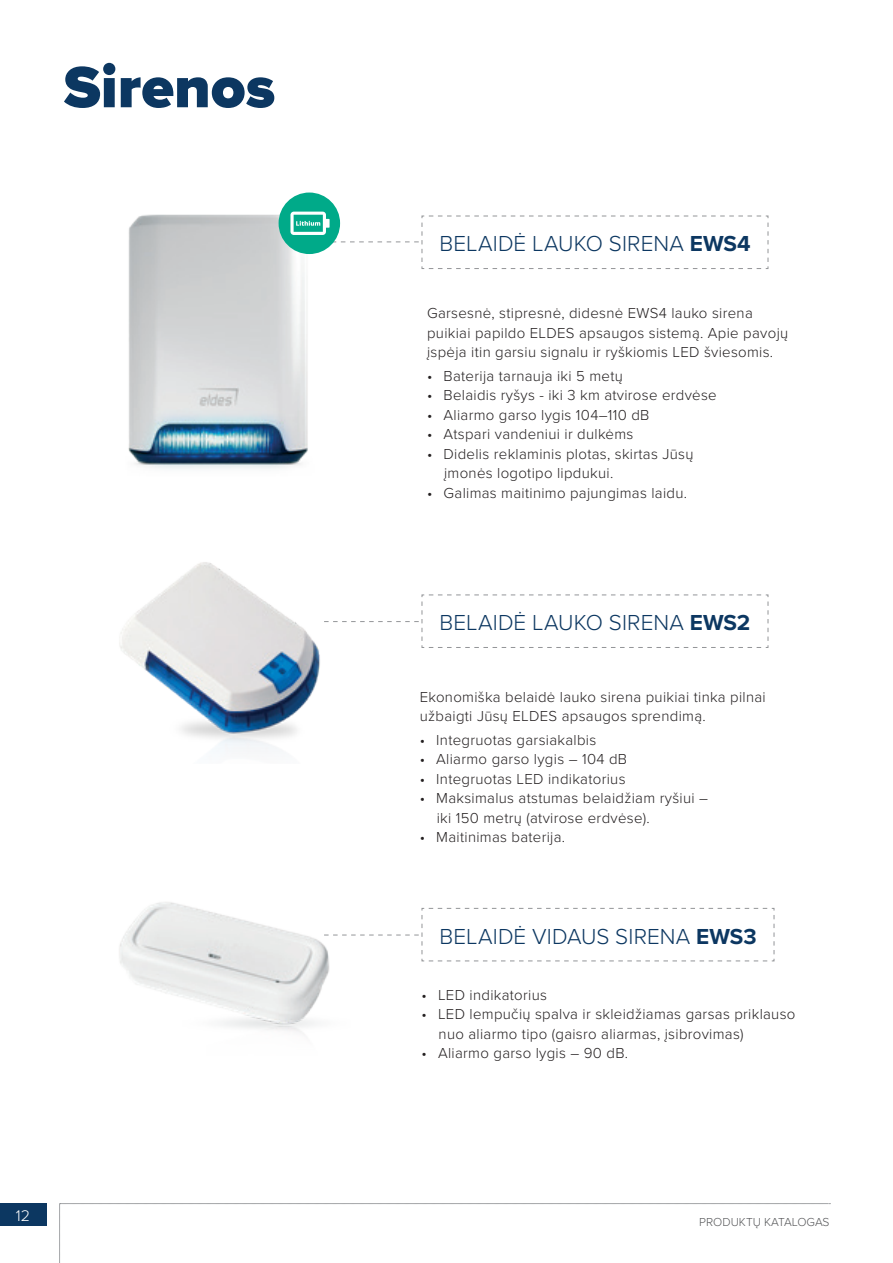
<style>
.page{position:relative;width:893px;height:1263px;background:#fff}
.page>*{position:absolute;margin:0;border:0;box-sizing:border-box;transform-origin:0 0}
.t1{font:900 60.45px "Proxima Nova";color:#0c3761}
.t2{font:300 22.5px "Proxima Nova";letter-spacing:.01em;color:#0c3761}
.t3{font:300 15.9px "Proxima Nova";color:#fff}
.t4{font:300 15px/19.5px "Proxima Nova";letter-spacing:.02em;color:#231f20}
.t5{font:300 12px "Proxima Nova";color:#57585a}
.s1{font-weight:700}
</style>
<div class="page">
<img style="left:119px;top:562px;width:201px;height:187px">
<img style="left:119px;top:902px;width:211px;height:132px">
<img style="left:128px;top:193px;width:196px;height:276px">
<svg style="left:324px;top:594px;width:445px;height:54px"></svg>
<svg style="left:324px;top:908px;width:451px;height:54px"></svg>
<div style="left:279px;top:193px;width:61px;height:61px;background:#00aa89;border-radius:50%"></div>
<svg style="left:290px;top:212px;width:479px;height:57px"></svg>
<svg style="left:59px;top:1203px;width:771px;height:60px"></svg>
<div style="left:0;top:1203px;width:47px;height:22px;background:#0c3761"></div>
<h1 class="t1" style="left:64px;top:42px;width:213px">Sirenos</h1>
<p class="t3" style="left:16px;top:1204px;width:16px">12</p>
<h2 class="t2" style="left:439px;top:227px;width:313px">BELAIDĖ LAUKO SIRENA <span class="s1">EWS4</span></h2>
<p class="t4" style="left:427px;top:302px;width:363px">Garsesnė, stipresnė, didesnė EWS4 lauko sirena puikiai papildo ELDES apsaugos sistemą. Apie pavojų įspėja itin garsiu signalu ir ryškiomis LED šviesomis.</p>
<p class="t4" style="left:427px;top:365px;width:197px">• Baterija tarnauja iki 5 metų</p>
<p class="t4" style="left:427px;top:385px;width:291px">• Belaidis ryšys - iki 3 km atvirose erdvėse</p>
<p class="t4" style="left:427px;top:404px;width:224px">• Aliarmo garso lygis 104–110 dB</p>
<p class="t4" style="left:427px;top:424px;width:208px">• Atspari vandeniui ir dulkėms</p>
<p class="t4" style="left:444px;top:443px;width:251px;text-indent:-17px">• Didelis reklaminis plotas, skirtas Jūsų įmonės logotipo lipdukui.</p>
<p class="t4" style="left:427px;top:482px;width:261px">• Galimas maitinimo pajungimas laidu.</p>
<h2 class="t2" style="left:439px;top:606px;width:313px">BELAIDĖ LAUKO SIRENA <span class="s1">EWS2</span></h2>
<p class="t4" style="left:420px;top:686px;width:348px">Ekonomiška belaidė lauko sirena puikiai tinka pilnai užbaigti Jūsų ELDES apsaugos sprendimą.</p>
<p class="t4" style="left:420px;top:729px;width:178px">• Integruotas garsiakalbis</p>
<p class="t4" style="left:420px;top:749px;width:209px">• Aliarmo garso lygis – 104 dB</p>
<p class="t4" style="left:420px;top:768px;width:207px">• Integruotas LED indikatorius</p>
<p class="t4" style="left:437px;top:788px;width:273px;text-indent:-17px">• Maksimalus atstumas belaidžiam ryšiui – iki 150 metrų (atvirose erdvėse).</p>
<p class="t4" style="left:420px;top:827px;width:147px">• Maitinimas baterija.</p>
<h2 class="t2" style="left:439px;top:919px;width:319px">BELAIDĖ VIDAUS SIRENA <span class="s1">EWS3</span></h2>
<p class="t4" style="left:422px;top:984px;width:127px">• LED indikatorius</p>
<p class="t4" style="left:439px;top:1004px;width:358px;text-indent:-17px">• LED lempučių spalva ir skleidžiamas garsas priklauso nuo aliarmo tipo (gaisro aliarmas, įsibrovimas)</p>
<p class="t4" style="left:422px;top:1043px;width:208px">• Aliarmo garso lygis – 90 dB.</p>
<p class="t5" style="left:699px;top:1213px;width:132px">PRODUKTŲ KATALOGAS</p>
</div>
